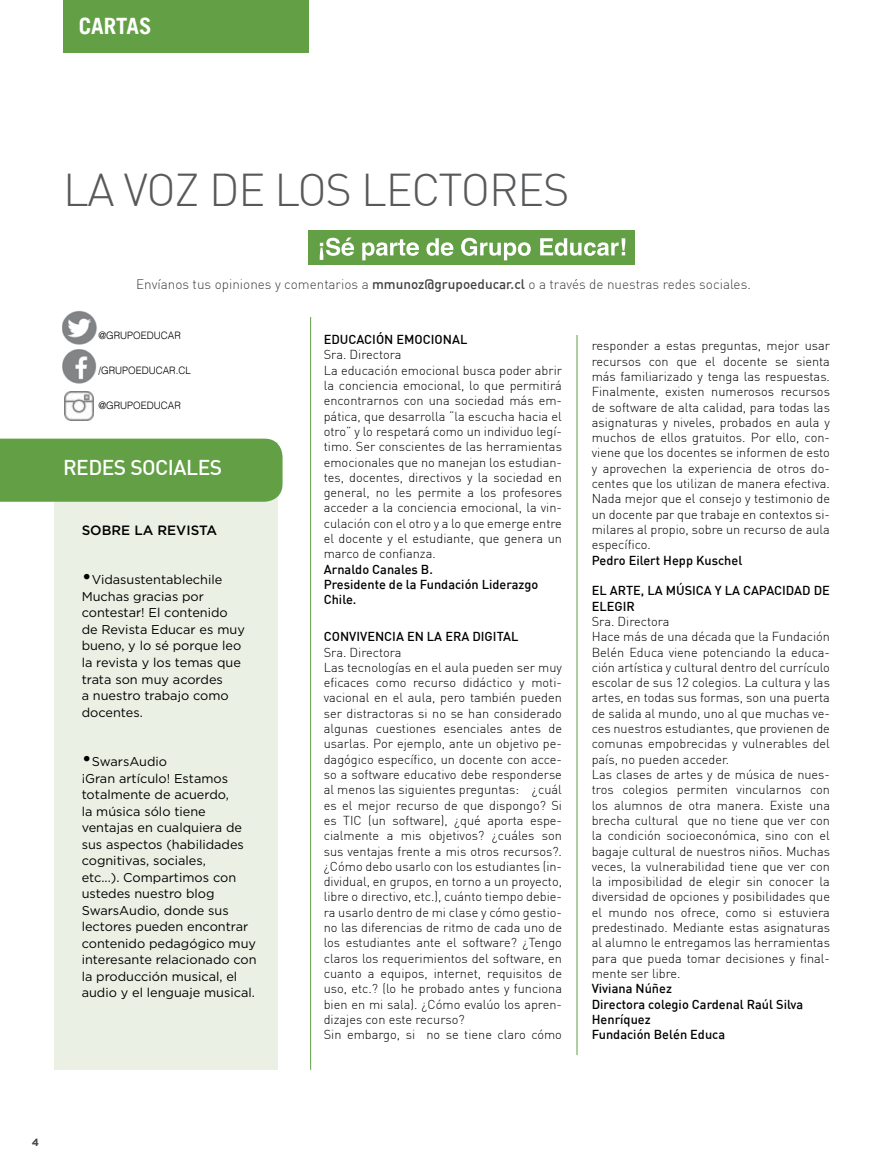
<style>
.page{position:relative;width:893px;height:1170px;background:#fff}
.page>*{position:absolute;margin:0;border:0;box-sizing:border-box;transform-origin:0 0}
.t1{font:300 45px "DIN";letter-spacing:-.025em;color:#58595b}
.t2{font:700 22.5px "Trade Gothic LT";color:#fff}
.t3{font:500 21px "DIN";letter-spacing:-.025em;color:#fff}
.t4{font:300 13.5px "DIN";color:#414042}
.t5{font:500 13.5px "Gotham HTF";color:#000}
.t6{font:300 12.75px/15.3px "DIN";color:#000}
.t7{font:12.75px/16.5px "Gotham HTF";color:#000}
.t8{font:500 12.75px/15.3px "DIN";color:#000}
.t9{font:700 10.5px "Gotham HTF";color:#454649}
.t10{font:300 10.2px "Helvetica";color:#000;scale:.95 1}
.s1{font-weight:500}
.s2{font-size:21px}
</style>
<div class="page">
<div style="left:63px;top:0;width:245px;height:53px;background:#639f45"></div>
<div style="left:309px;top:230px;width:326px;height:35px;background:#639f45"></div>
<div style="left:54px;top:442px;width:223px;height:627px;background:#ebf0e4"></div>
<hr style="left:310px;top:317px;width:1px;height:752px;background:#639f45">
<hr style="left:577px;top:335px;width:1px;height:719px;background:#639f45">
<svg style="left:320px;top:237px;width:305px;height:23px"></svg>
<div style="left:0;top:438px;width:283px;height:63px;background:#639f45"></div>
<img style="left:62px;top:349px;width:35px;height:34px">
<img style="left:62px;top:310px;width:35px;height:34px">
<img style="left:65px;top:392px;width:29px;height:29px">
<h2 class="t2" style="left:79px;top:13px;width:74px">CARTAS</h2>
<h1 class="t1" style="left:63px;top:162px;width:508px">LA VOZ DE LOS LECTORES</h1>
<p class="t4" style="left:136px;top:276px;width:616px">Envíanos tus opiniones y comentarios a <span class="s1">mmunoz@grupoeducar.cl</span> o a través de nuestras redes sociales.</p>
<p class="t10" style="left:98px;top:326px;width:88px">@GRUPOEDUCAR</p>
<p class="t10" style="left:98px;top:361px;width:99px">/GRUPOEDUCAR.CL</p>
<p class="t10" style="left:98px;top:396px;width:88px">@GRUPOEDUCAR</p>
<p class="t8" style="left:324px;top:331px;width:145px">EDUCACIÓN EMOCIONAL</p>
<p class="t6" style="left:324px;top:347px;width:240px">Sra. Directora<br>La educación emocional busca poder abrir la conciencia emocional, lo que permitirá encontrarnos con una sociedad más em&shy;pática, que desarrolla “la escucha hacia el otro” y lo respetará como un individuo legí&shy;timo. Ser conscientes de las herramientas emocionales que no manejan los estudian&shy;tes, docentes, directivos y la sociedad en general, no les permite a los profesores acceder a la conciencia emocional, la vin&shy;culación con el otro y a lo que emerge entre el docente y el estudiante, que genera un marco de confianza.</p>
<p class="t8" style="left:324px;top:561px;width:216px">Arnaldo Canales B.<br>Presidente de la Fundación Liderazgo<br>Chile.</p>
<p class="t8" style="left:324px;top:628px;width:196px">CONVIVENCIA EN LA ERA DIGITAL</p>
<p class="t6" style="left:324px;top:644px;width:240px">Sra. Directora<br>Las tecnologías en el aula pueden ser muy eficaces como recurso didáctico y moti&shy;vacional en el aula, pero también pueden ser distractoras si no se han considerado algunas cuestiones esenciales antes de usarlas. Por ejemplo, ante un objetivo pe&shy;dagógico específico, un docente con acce&shy;so a software educativo debe responderse al menos las siguientes preguntas: ¿cuál es el mejor recurso de que dispongo? Si es TIC (un software), ¿qué aporta espe&shy;cialmente a mis objetivos? ¿cuáles son sus ventajas frente a mis otros recursos?. ¿Cómo debo usarlo con los estudiantes (in&shy;dividual, en grupos, en torno a un proyecto, libre o directivo, etc.), cuánto tiempo debie&shy;ra usarlo dentro de mi clase y cómo gestio&shy;no las diferencias de ritmo de cada uno de los estudiantes ante el software? ¿Tengo claros los requerimientos del software, en cuanto a equipos, internet, requisitos de uso, etc.? (lo he probado antes y funciona bien en mi sala). ¿Cómo evalúo los apren&shy;dizajes con este recurso?<br>Sin embargo, si no se tiene claro cómo</p>
<p class="t6" style="left:592px;top:338px;width:240px;text-align:justify">responder a estas preguntas, mejor usar recursos con que el docente se sienta más familiarizado y tenga las respuestas.<br>Finalmente, existen numerosos recursos de software de alta calidad, para todas las asignaturas y niveles, probados en aula y muchos de ellos gratuitos. Por ello, con&shy;viene que los docentes se informen de esto y aprovechen la experiencia de otros do&shy;centes que los utilizan de manera efectiva.<br>Nada mejor que el consejo y testimonio de un docente par que trabaje en contextos si&shy;milares al propio, sobre un recurso de aula específico.</p>
<p class="t8" style="left:592px;top:552px;width:152px">Pedro Eilert Hepp Kuschel</p>
<p class="t8" style="left:592px;top:582px;width:240px">EL ARTE, LA MÚSICA Y LA CAPACIDAD DE<br>ELEGIR</p>
<p class="t6" style="left:592px;top:613px;width:240px">Sra. Directora<br>Hace más de una década que la Fundación Belén Educa viene potenciando la educa&shy;ción artística y cultural dentro del currículo escolar de sus 12 colegios. La cultura y las artes, en todas sus formas, son una puerta de salida al mundo, uno al que muchas ve&shy;ces nuestros estudiantes, que provienen de comunas empobrecidas y vulnerables del país, no pueden acceder.<br>Las clases de artes y de música de nues&shy;tros colegios permiten vincularnos con los alumnos de otra manera. Existe una brecha cultural que no tiene que ver con la condición socioeconómica, sino con el bagaje cultural de nuestros niños. Muchas veces, la vulnerabilidad tiene que ver con la imposibilidad de elegir sin conocer la diversidad de opciones y posibilidades que el mundo nos ofrece, como si estuviera predestinado. Mediante estas asignaturas al alumno le entregamos las herramientas para que pueda tomar decisiones y final&shy;mente ser libre.</p>
<p class="t8" style="left:592px;top:980px;width:213px">Viviana Núñez<br>Directora colegio Cardenal Raúl Silva<br>Henríquez<br>Fundación Belén Educa</p>
<h3 class="t3" style="left:63px;top:454px;width:161px">REDES SOCIALES</h3>
<p class="t5" style="left:82px;top:522px;width:137px">SOBRE LA REVISTA</p>
<p class="t7" style="left:82px;top:571px;width:165px"><span class="s2">•</span>Vidasustentablechile<br>Muchas gracias por contestar! El contenido de Revista Educar es muy bueno, y lo sé porque leo la revista y los temas que trata son muy acordes<br>a nuestro trabajo como docentes.</p>
<p class="t7" style="left:82px;top:753px;width:177px"><span class="s2">•</span>SwarsAudio<br>¡Gran artículo! Estamos totalmente de acuerdo,<br>la música sólo tiene ventajas en cualquiera de sus aspectos (habilidades cognitivas, sociales,<br>etc...). Compartimos con ustedes nuestro blog<br>SwarsAudio, donde sus lectores pueden encontrar contenido pedagógico muy interesante relacionado con la producción musical, el audio y el lenguaje musical.</p>
<p class="t9" style="left:32px;top:1135px;width:9px">4</p>
</div>
